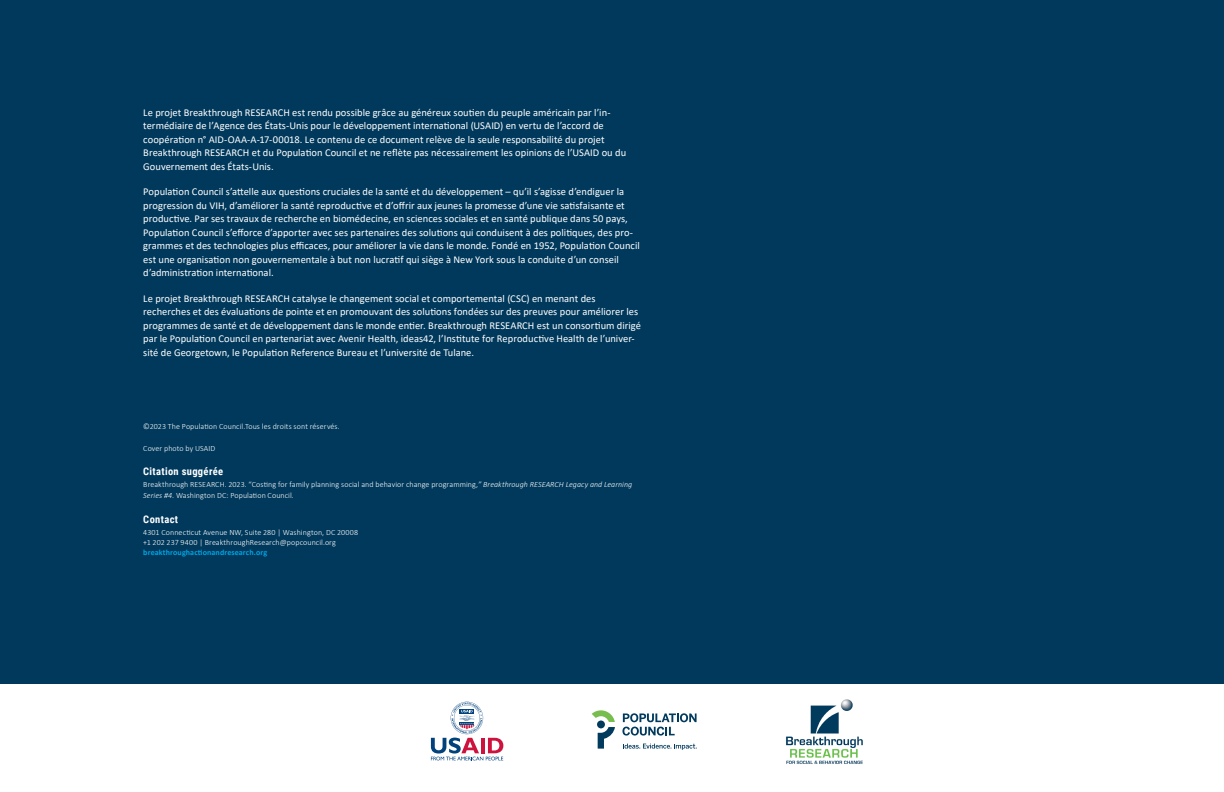
<style>
.page{position:relative;width:1224px;height:792px;background:#fff}
.page>*{position:absolute;margin:0;border:0;box-sizing:border-box;transform-origin:0 0}
.BODY_COPY{font:10.5px/13.5px "Calibri";color:#fff}
.BIOS_-_HEADER{font:700 10.5px "Roboto Condensed";letter-spacing:.035em;color:#fff}
.BIO_COPY{font:300 8px/10px "Calibri";letter-spacing:.01em;color:#fff}
.s1{font-style:italic}
.s2{font-weight:700;color:#00a5e3}
</style>
<div class="page">
<div style="left:0;top:0;width:1224px;height:684px;background:#00395c"></div>
<svg style="left:622px;top:713px;width:75px;height:23px"></svg>
<svg style="left:592px;top:710px;width:23px;height:39px"></svg>
<svg style="left:623px;top:744px;width:74px;height:6px"></svg>
<img style="left:786px;top:699px;width:77px;height:65px">
<svg style="left:431px;top:702px;width:72px;height:58px"></svg>
<p class="BODY_COPY" style="left:143px;top:105px;width:484px">Le projet Breakthrough RESEARCH est rendu possible grâce au généreux soutien du peuple américain par l’in&shy;termédiaire de l’Agence des États-Unis pour le développement international (USAID) en vertu de l’accord de coopération n° AID-OAA-A-17-00018. Le contenu de ce document relève de la seule responsabilité du projet Breakthrough RESEARCH et du Population Council et ne reflète pas nécessairement les opinions de l’USAID ou du Gouvernement des États-Unis.</p>
<p class="BODY_COPY" style="left:143px;top:185px;width:498px">Population Council s’attelle aux questions cruciales de la santé et du développement – qu’il s’agisse d’endiguer la progression du VIH, d’améliorer la santé reproductive et d’offrir aux jeunes la promesse d’une vie satisfaisante et productive. Par ses travaux de recherche en biomédecine, en sciences sociales et en santé publique dans 50 pays, Population Council s’efforce d’apporter avec ses partenaires des solutions qui conduisent à des politiques, des pro&shy;grammes et des technologies plus efficaces, pour améliorer la vie dans le monde. Fondé en 1952, Population Council est une organisation non gouvernementale à but non lucratif qui siège à New York sous la conduite d’un conseil d’administration international.</p>
<p class="BODY_COPY" style="left:143px;top:291px;width:499px">Le projet Breakthrough RESEARCH catalyse le changement social et comportemental (CSC) en menant des recherches et des évaluations de pointe et en promouvant des solutions fondées sur des preuves pour améliorer les programmes de santé et de développement dans le monde entier. Breakthrough RESEARCH est un consortium dirigé par le Population Council en partenariat avec Avenir Health, ideas42, l’Institute for Reproductive Health de l’univer&shy;sité de Georgetown, le Population Reference Bureau et l’université de Tulane.</p>
<p class="BIO_COPY" style="left:143px;top:421px;width:198px">©2023 The Population Council.Tous les droits sont réservés.</p>
<p class="BIO_COPY" style="left:143px;top:443px;width:74px">Cover photo by USAID</p>
<p class="BIOS_-_HEADER" style="left:143px;top:464px;width:81px">Citation suggérée</p>
<p class="BIO_COPY" style="left:143px;top:479px;width:491px;line-height:11px">Breakthrough RESEARCH. 2023. “Costing for family planning social and behavior change programming<span class="s1">,” Breakthrough RESEARCH Legacy and Learning<br>Series #4</span>. Washington DC: Population Council.</p>
<p class="BIOS_-_HEADER" style="left:143px;top:512px;width:36px">Contact</p>
<p class="BIO_COPY" style="left:143px;top:527px;width:216px">4301 Connecticut Avenue NW, Suite 280 | Washington, DC 20008 +1 202 237 9400 | BreakthroughResearch@popcouncil.org <span class="s2">breakthroughactionandresearch.org</span></p>
</div>
